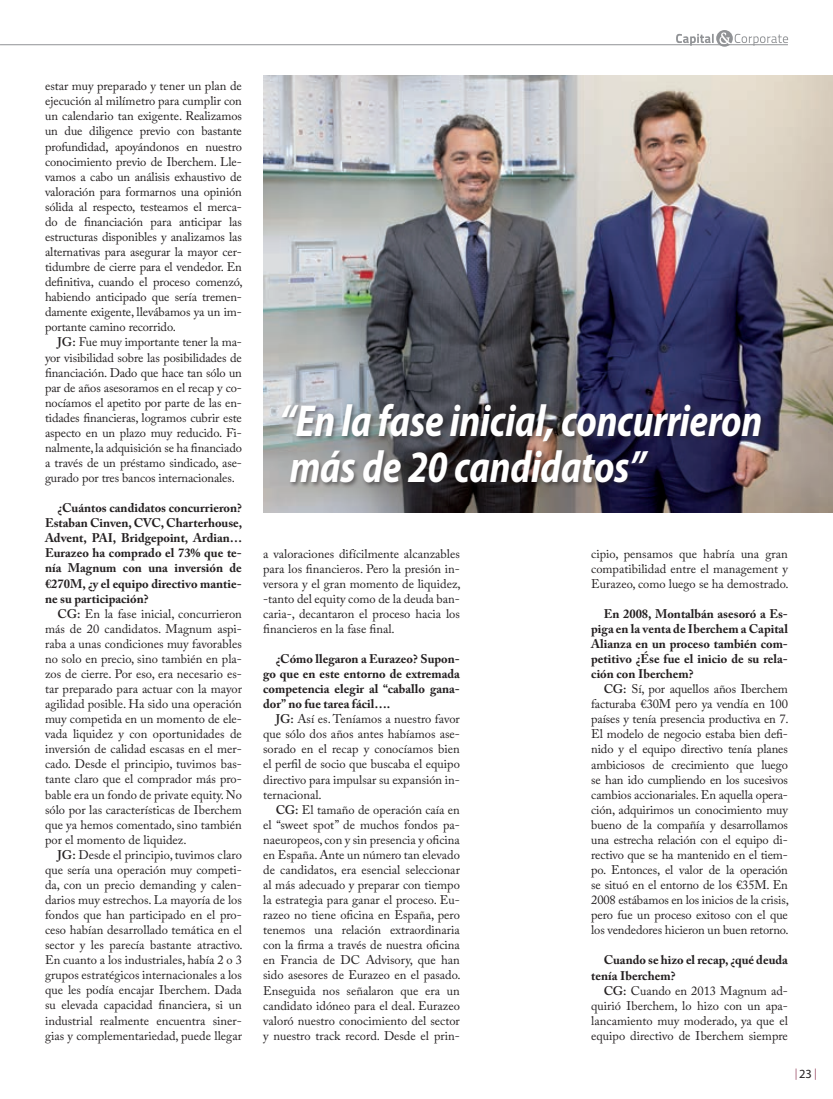
<style>
.page{position:relative;width:833px;height:1099px;background:#fff}
.page>*{position:absolute;margin:0;border:0;box-sizing:border-box;transform-origin:0 0}
.t1{font:italic 700 semi-condensed 45px/46.2px "Myriad Pro";letter-spacing:-.005em;color:#fff;scale:.88 1}
.t2{font:12.5px/15.1px "Adobe Caslon Pro";color:#231f20;text-align:justify}
.t3{font:700 12.5px/15.1px "Adobe Caslon Pro";color:#231f20;text-align:justify}
.t4{font:300 condensed 11.25px "Myriad Pro";color:#700026}
.s1{font-weight:600}
.s2{font-weight:400;font-stretch:normal;font-size:12.5px;color:#231f20}
</style>
<div class="page">
<svg style="left:676px;top:30px;width:112px;height:17px"></svg>
<hr style="left:0;top:44px;width:788px;height:1px;background:#919396">
<img style="left:263px;top:75px;width:570px;height:437px">
<div style="left:280px;top:402px;width:487px;height:86px;background:#231f20;opacity:.5"></div>
<p class="t2" style="left:45px;top:78px;width:199px">estar muy preparado y tener un plan de ejecución al milímetro para cumplir con un calendario tan exigente. Realizamos un due diligence previo con bastante profundidad, apoyándonos en nuestro conocimiento previo de Iberchem. Lle&shy;vamos a cabo un análisis exhaustivo de valoración para formarnos una opinión sólida al respecto, testeamos el merca&shy;do de financiación para anticipar las estructuras disponibles y analizamos las alternativas para asegurar la mayor cer&shy;tidumbre de cierre para el vendedor. En definitiva, cuando el proceso comenzó, habiendo anticipado que sería tremen&shy;damente exigente, llevábamos ya un im&shy;portante camino recorrido.</p>
<p class="t2" style="left:45px;top:334px;width:198px;text-indent:12px"><span class="s1">JG:</span> Fue muy importante tener la ma&shy;yor visibilidad sobre las posibilidades de financiación. Dado que hace tan sólo un par de años asesoramos en el recap y co&shy;nocíamos el apetito por parte de las en&shy;tidades financieras, logramos cubrir este aspecto en un plazo muy reducido. Fi&shy;nalmente, la adquisición se ha financiado a través de un préstamo sindicado, ase&shy;gurado por tres bancos internacionales.</p>
<p class="t3" style="left:45px;top:500px;width:199px;text-indent:12px">¿Cuántos candidatos concurrieron?<br>Estaban Cinven, CVC, Charterhouse, Advent, PAI, Bridgepoint, Ardian… Eurazeo ha comprado el 73% que te&shy;nía Magnum con una inversión de €270M, ¿y el equipo directivo mantie&shy;ne su participación?</p>
<p class="t2" style="left:45px;top:606px;width:198px;text-indent:12px"><span class="s1">CG:</span> En la fase inicial, concurrieron más de 20 candidatos. Magnum aspi&shy;raba a unas condiciones muy favorables no solo en precio, sino también en pla&shy;zos de cierre. Por eso, era necesario es&shy;tar preparado para actuar con la mayor agilidad posible. Ha sido una operación muy competida en un momento de ele&shy;vada liquidez y con oportunidades de inversión de calidad escasas en el mer&shy;cado. Desde el principio, tuvimos bas&shy;tante claro que el comprador más pro&shy;bable era un fondo de private equity. No sólo por las características de Iberchem que ya hemos comentado, sino también por el momento de liquidez.</p>
<p class="t2" style="left:45px;top:847px;width:199px;text-indent:12px"><span class="s1">JG:</span> Desde el principio, tuvimos claro que sería una operación muy competi&shy;da, con un precio demanding y calen&shy;darios muy estrechos. La mayoría de los fondos que han participado en el pro&shy;ceso habían desarrollado temática en el sector y les parecía bastante atractivo.<br>En cuanto a los industriales, había 2 o 3 grupos estratégicos internacionales a los que les podía encajar Iberchem. Dada su elevada capacidad financiera, si un industrial realmente encuentra siner&shy;gias y complementariedad, puede llegar</p>
<h1 class="t1" style="left:279px;top:396px;width:550px">“En la fase inicial, concurrieron más de 20 candidatos”</h1>
<p class="t2" style="left:263px;top:545px;width:199px">a valoraciones difícilmente alcanzables para los financieros. Pero la presión in&shy;versora y el gran momento de liquidez, -tanto del equity como de la deuda ban&shy;caria-, decantaron el proceso hacia los financieros en la fase final.</p>
<p class="t3" style="left:263px;top:651px;width:198px;text-indent:12px">¿Cómo llegaron a Eurazeo? Supon&shy;go que en este entorno de extremada competencia elegir al “caballo gana&shy;dor” no fue tarea fácil….</p>
<p class="t2" style="left:263px;top:711px;width:198px;text-indent:12px"><span class="s1">JG:</span> Así es. Teníamos a nuestro favor que sólo dos años antes habíamos ase&shy;sorado en el recap y conocíamos bien el perfil de socio que buscaba el equipo directivo para impulsar su expansión in&shy;ternacional.</p>
<p class="t2" style="left:263px;top:801px;width:199px;text-indent:12px"><span class="s1">CG:</span> El tamaño de operación caía en el “sweet spot” de muchos fondos pa&shy;naeuropeos, con y sin presencia y oficina en España. Ante un número tan elevado de candidatos, era esencial seleccionar al más adecuado y preparar con tiempo la estrategia para ganar el proceso. Eu&shy;razeo no tiene oficina en España, pero tenemos una relación extraordinaria con la firma a través de nuestra oficina en Francia de DC Advisory, que han sido asesores de Eurazeo en el pasado.<br>Enseguida nos señalaron que era un candidato idóneo para el deal. Eurazeo valoró nuestro conocimiento del sector y nuestro track record. Desde el prin-</p>
<p class="t2" style="left:591px;top:545px;width:199px">cipio, pensamos que habría una gran compatibilidad entre el management y Eurazeo, como luego se ha demostrado.</p>
<p class="t3" style="left:591px;top:606px;width:198px;text-indent:12px">En 2008, Montalbán asesoró a Es&shy;piga en la venta de Iberchem a Capital Alianza en un proceso también com&shy;petitivo ¿Ése fue el inicio de su rela&shy;ción con Iberchem?</p>
<p class="t2" style="left:591px;top:681px;width:199px;text-indent:12px"><span class="s1">CG:</span> Sí, por aquellos años Iberchem facturaba €30M pero ya vendía en 100 países y tenía presencia productiva en 7.<br>El modelo de negocio estaba bien defi&shy;nido y el equipo directivo tenía planes ambiciosos de crecimiento que luego se han ido cumpliendo en los sucesivos cambios accionariales. En aquella opera&shy;ción, adquirimos un conocimiento muy bueno de la compañía y desarrollamos una estrecha relación con el equipo di&shy;rectivo que se ha mantenido en el tiem&shy;po. Entonces, el valor de la operación se situó en el entorno de los €35M. En 2008 estábamos en los inicios de la crisis, pero fue un proceso exitoso con el que los vendedores hicieron un buen retorno.</p>
<p class="t3" style="left:591px;top:952px;width:198px;text-indent:12px">Cuando se hizo el recap, ¿qué deuda tenía Iberchem?</p>
<p class="t2" style="left:591px;top:982px;width:198px;text-indent:12px"><span class="s1">CG:</span> Cuando en 2013 Magnum ad&shy;quirió Iberchem, lo hizo con un apa&shy;lancamiento muy moderado, ya que el equipo directivo de Iberchem siempre</p>
<p class="t4" style="left:795px;top:1066px;width:23px">|<span class="s2">23</span>|</p>
</div>
